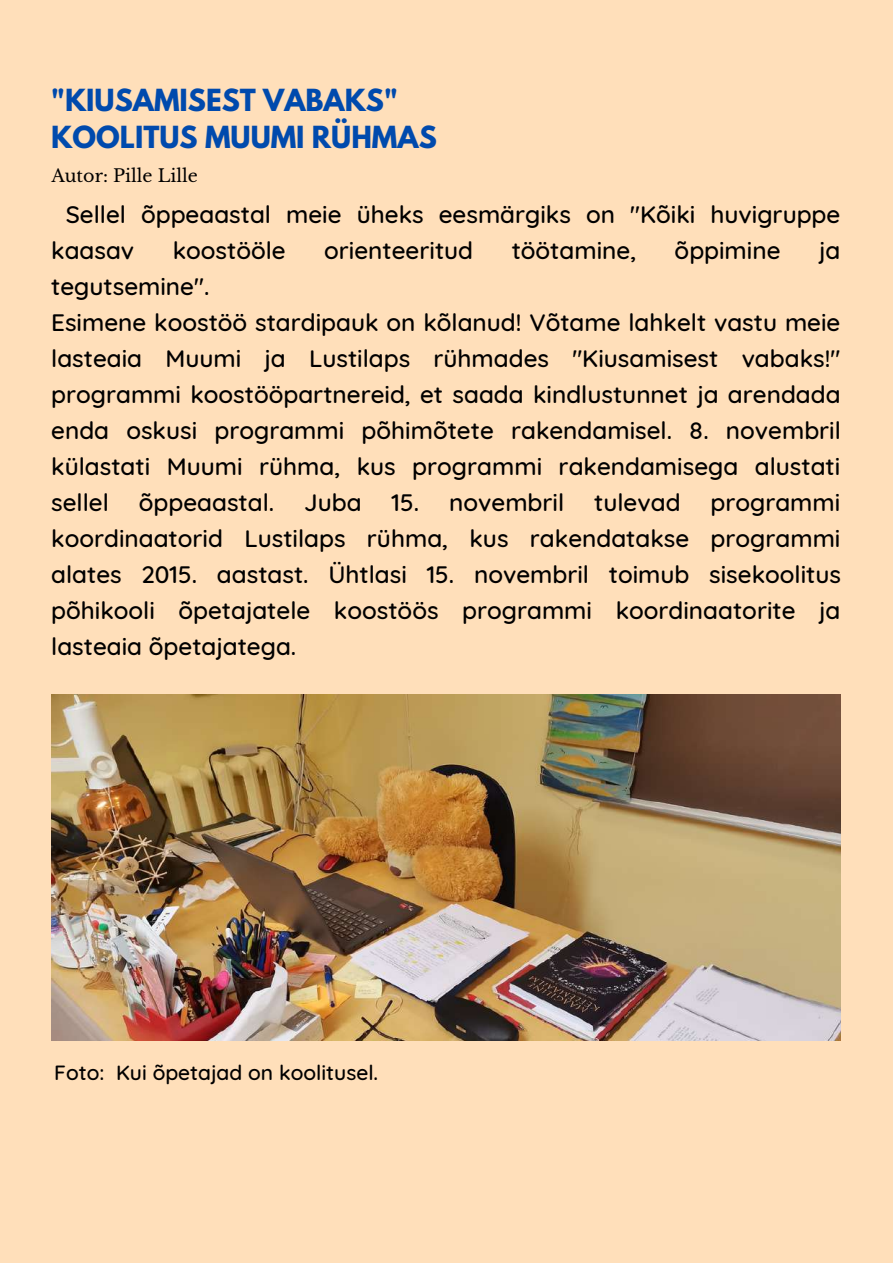
<style>
.page{position:relative;width:893px;height:1264px;background:#fff}
.page>*{position:absolute;margin:0;border:0;box-sizing:border-box;transform-origin:0 0}
.t1{font:700 27px/37px "League Spartan";color:#004aad}
.t2{font:500 24.3px/36px "Quicksand";color:#000}
.t3{font:500 21px "Quicksand";color:#000}
.t4{font:17.55px "Libre Baskerville";color:#000}
</style>
<div class="page">
<div style="left:0;top:0;width:892px;height:1262px;background:#ffdfba"></div>
<img style="left:51px;top:695px;width:789px;height:345px">
<p class="t1" style="left:51px;top:85px;width:387px">"KIUSAMISEST VABAKS"<br>KOOLITUS MUUMI RÜHMAS</p>
<p class="t4" style="left:51px;top:165px;width:148px">Autor: Pille Lille</p>
<p class="t2" style="left:51px;top:196px;width:790px;text-indent:15px">Sellel õppeaastal meie üheks eesmärgiks on "Kõiki huvigruppe kaasav</p>
<p class="t2" style="left:173px;top:232px;width:115px">koostööle</p>
<p class="t2" style="left:324px;top:232px;width:150px">orienteeritud</p>
<p class="t2" style="left:511px;top:232px;width:126px">töötamine,</p>
<p class="t2" style="left:674px;top:232px;width:107px">õppimine</p>
<p class="t2" style="left:819px;top:232px;width:23px">ja</p>
<p class="t2" style="left:51px;top:268px;width:791px">tegutsemine".<br>Esimene koostöö stardipauk on kõlanud! Võtame lahkelt vastu meie lasteaia Muumi ja Lustilaps rühmades "Kiusamisest vabaks!" programmi koostööpartnereid, et saada kindlustunnet ja arendada enda oskusi programmi põhimõtete rakendamisel. 8. novembril külastati Muumi rühma, kus programmi rakendamisega alustati sellel õppeaastal. Juba 15. novembril tulevad programmi koordinaatorid Lustilaps rühma, kus rakendatakse programmi alates 2015. aastast. Ühtlasi 15. novembril toimub sisekoolitus põhikooli õpetajatele koostöös programmi koordinaatorite ja lasteaia õpetajatega.</p>
<p class="t3" style="left:54px;top:1058px;width:325px">Foto: Kui õpetajad on koolitusel.</p>
</div>
